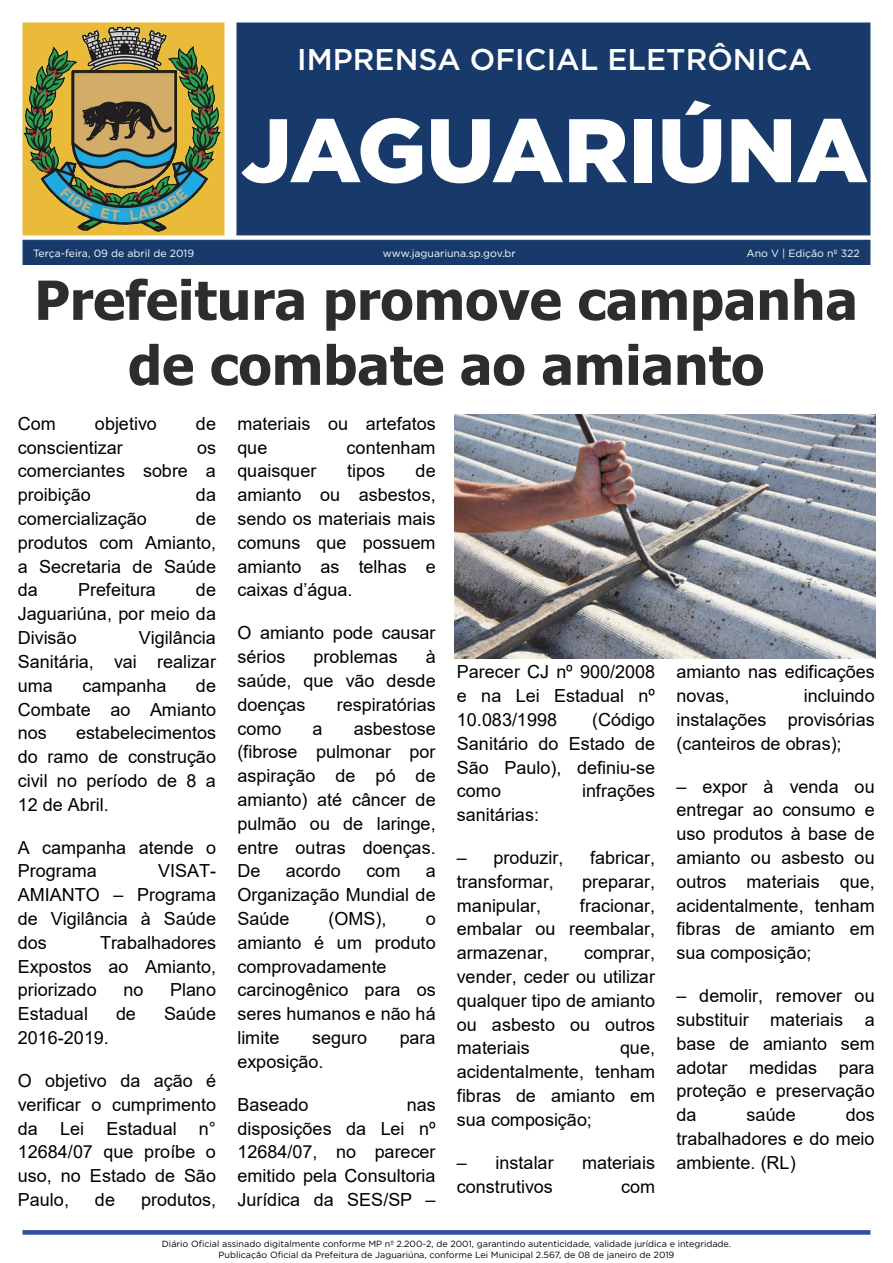
<style>
.page{position:relative;width:893px;height:1263px;background:#fff}
.page>*{position:absolute;margin:0;border:0;box-sizing:border-box;transform-origin:0 0}
.t1{font:900 90px "Gotham";color:#fff}
.t2{font:700 54px/64.9px "Tahoma";color:#2d2d2d;text-align:center}
.t3{font:500 30px "Gotham";color:#fff}
.t4{font:18px/23.9px "Arial";color:#000;text-align:justify}
.t5{font:10.5px "Gotham";color:#fff}
.t6{font:9px/10.8px "Gotham";color:#000;text-align:center}
</style>
<div class="page">
<div style="left:22px;top:240px;width:848px;height:25px;background:#173a6b"></div>
<svg style="left:22px;top:1230px;width:848px;height:5px;fill:#34519d"></svg>
<div style="left:236px;top:22px;width:634px;height:213px;background:#173a6b;border:1px solid #173a6b"></div>
<div style="left:23px;top:23px;width:201px;height:212px;background:#eaba39"></div>
<img style="left:24px;top:26px;width:196px;height:206px">
<div style="left:22px;top:22px;width:202px;height:213px;border:1px solid #eaba39"></div>
<img style="left:454px;top:415px;width:421px;height:244px">
<h3 class="t3" style="left:297px;top:40px;width:516px">IMPRENSA OFICIAL ELETRÔNICA</h3>
<h1 class="t1" style="left:241px;top:88px;width:629px">JAGUARIÚNA</h1>
<p class="t5" style="left:746px;top:246px;width:115px">Ano V | Edição nº 322</p>
<p class="t2" style="left:34px;top:270px;width:825px">Prefeitura promove campanha de combate ao amianto</p>
<p class="t4" style="left:18px;top:411px;width:40px">Com</p>
<p class="t4" style="left:95px;top:411px;width:63px">objetivo</p>
<p class="t4" style="left:196px;top:411px;width:22px">de</p>
<p class="t4" style="left:18px;top:435px;width:106px">conscientizar</p>
<p class="t5" style="left:33px;top:246px;width:162px">Terça-feira, 09 de abril de 2019</p>
<p class="t5" style="left:383px;top:246px;width:134px">www.jaguariuna.sp.gov.br</p>
<p class="t4" style="left:237px;top:412px;width:200px">materiais ou artefatos que</p>
<p class="t4" style="left:347px;top:435px;width:90px">contenham</p>
<p class="t4" style="left:18px;top:435px;width:200px;text-indent:179px">os comerciantes sobre a proibição</p>
<p class="t4" style="left:237px;top:459px;width:200px;text-indent:178px">de amianto ou asbestos, sendo os materiais mais comuns que possuem amianto as telhas e caixas d’água.</p>
<p class="t4" style="left:237px;top:621px;width:200px">O amianto pode causar sérios</p>
<p class="t4" style="left:237px;top:459px;width:81px">quaisquer</p>
<p class="t4" style="left:347px;top:459px;width:40px">tipos</p>
<p class="t4" style="left:196px;top:483px;width:22px">da</p>
<p class="t4" style="left:18px;top:507px;width:200px;text-indent:178px">de produtos com Amianto, a Secretaria de Saúde da</p>
<p class="t4" style="left:18px;top:507px;width:131px">comercialização</p>
<p class="t4" style="left:78px;top:578px;width:79px">Prefeitura</p>
<p class="t4" style="left:18px;top:578px;width:200px;text-indent:178px">de Jaguariúna, por meio da Divisão</p>
<p class="t4" style="left:18px;top:626px;width:200px;text-indent:121px">Vigilância Sanitária, vai realizar uma</p>
<p class="t4" style="left:237px;top:645px;width:200px;text-indent:188px">à saúde, que vão desde doenças</p>
<p class="t4" style="left:313px;top:645px;width:86px">problemas</p>
<p class="t4" style="left:457px;top:660px;width:200px">Parecer CJ nº 900/2008 e na Lei Estadual nº 10.083/1998</p>
<p class="t4" style="left:676px;top:660px;width:200px">amianto nas edificações novas,</p>
<p class="t4" style="left:18px;top:673px;width:200px;text-indent:178px">de Combate ao Amianto nos</p>
<p class="t4" style="left:83px;top:673px;width:85px">campanha</p>
<p class="t4" style="left:676px;top:684px;width:200px;text-indent:127px">incluindo instalações provisórias (canteiros de obras);</p>
<p class="t4" style="left:676px;top:774px;width:200px">– expor à venda ou entregar ao consumo e uso produtos à base de amianto ou asbesto ou outros materiais que, acidentalmente, tenham fibras de amianto em sua composição;</p>
<p class="t4" style="left:676px;top:984px;width:200px">– demolir, remover ou substituir materiais a base de amianto sem adotar medidas para proteção e preservação da</p>
<p class="t4" style="left:337px;top:692px;width:100px">respiratórias</p>
<p class="t4" style="left:457px;top:707px;width:200px;text-indent:135px">(Código Sanitário do Estado de São Paulo), definiu-se como</p>
<p class="t4" style="left:237px;top:716px;width:200px;text-indent:116px">asbestose (fibrose pulmonar por aspiração de pó de amianto) até câncer de pulmão ou de laringe, entre outras doenças.<br>De</p>
<p class="t4" style="left:237px;top:716px;width:46px">como</p>
<p class="t4" style="left:313px;top:716px;width:12px">a</p>
<p class="t4" style="left:18px;top:721px;width:200px;text-indent:58px">estabelecimentos do ramo de construção civil no período de 8 a 12 de Abril.</p>
<p class="t4" style="left:18px;top:835px;width:200px">A campanha atende o<br>Programa</p>
<p class="t4" style="left:582px;top:779px;width:74px">infrações</p>
<p class="t4" style="left:457px;top:803px;width:84px">sanitárias:</p>
<p class="t4" style="left:457px;top:846px;width:108px">– produzir,</p>
<p class="t4" style="left:590px;top:846px;width:67px">fabricar,</p>
<p class="t4" style="left:457px;top:869px;width:99px">transformar,</p>
<p class="t4" style="left:582px;top:869px;width:75px">preparar,</p>
<p class="t4" style="left:457px;top:893px;width:86px">manipular,</p>
<p class="t4" style="left:18px;top:859px;width:200px;text-indent:140px">VISAT-AMIANTO – Programa de Vigilância à Saúde dos</p>
<p class="t4" style="left:286px;top:859px;width:57px">acordo</p>
<p class="t4" style="left:366px;top:859px;width:35px">com</p>
<p class="t4" style="left:237px;top:859px;width:200px;text-indent:188px">a Organização Mundial de Saúde</p>
<p class="t4" style="left:457px;top:893px;width:200px;text-indent:123px">fracionar, embalar ou reembalar, armazenar,</p>
<p class="t4" style="left:329px;top:907px;width:59px">(OMS),</p>
<p class="t4" style="left:237px;top:907px;width:200px;text-align:left;text-indent:188px">o amianto é um produto comprovadamente carcinogênico para os seres humanos e não há limite</p>
<p class="t4" style="left:18px;top:930px;width:200px;text-indent:82px">Trabalhadores Expostos ao Amianto, priorizado</p>
<p class="t4" style="left:457px;top:941px;width:200px;text-indent:127px">comprar, vender, ceder ou utilizar qualquer tipo de amianto ou asbesto ou outros materiais</p>
<p class="t4" style="left:123px;top:978px;width:22px">no</p>
<p class="t4" style="left:170px;top:978px;width:48px">Plano</p>
<p class="t4" style="left:18px;top:1002px;width:72px">Estadual</p>
<p class="t4" style="left:116px;top:1002px;width:21px">de</p>
<p class="t4" style="left:164px;top:1002px;width:53px">Saúde</p>
<p class="t4" style="left:18px;top:1026px;width:93px">2016-2019.</p>
<p class="t4" style="left:18px;top:1068px;width:200px">O objetivo da ação é verificar o cumprimento da Lei Estadual n° 12684/07 que proíbe o uso, no Estado de São Paulo,</p>
<p class="t4" style="left:312px;top:1026px;width:57px">seguro</p>
<p class="t4" style="left:400px;top:1026px;width:37px">para</p>
<p class="t4" style="left:237px;top:1049px;width:88px">exposição.</p>
<p class="t4" style="left:237px;top:1092px;width:73px">Baseado</p>
<p class="t4" style="left:457px;top:1036px;width:200px;text-indent:163px">que, acidentalmente, tenham fibras de amianto em sua composição;</p>
<p class="t4" style="left:457px;top:1150px;width:98px">– instalar</p>
<p class="t4" style="left:582px;top:1150px;width:74px">materiais</p>
<p class="t4" style="left:457px;top:1174px;width:98px">construtivos</p>
<p class="t4" style="left:621px;top:1174px;width:35px">com</p>
<p class="t4" style="left:237px;top:1092px;width:200px;text-indent:169px">nas disposições da Lei nº 12684/07, no parecer emitido pela Consultoria Jurídica da SES/SP –</p>
<p class="t4" style="left:747px;top:1103px;width:51px">saúde</p>
<p class="t4" style="left:676px;top:1103px;width:200px;text-indent:169px">dos trabalhadores e do meio ambiente. (RL)</p>
<p class="t4" style="left:95px;top:1188px;width:22px">de</p>
<p class="t4" style="left:141px;top:1188px;width:77px">produtos,</p>
<p class="t6" style="left:162px;top:1238px;width:571px">Diário Oficial assinado digitalmente conforme MP nº 2.200-2, de 2001, garantindo autenticidade, validade jurídica e integridade.<br>Publicação Oficial da Prefeitura de Jaguariúna, conforme Lei Municipal 2.567, de 08 de janeiro de 2019</p>
</div>
